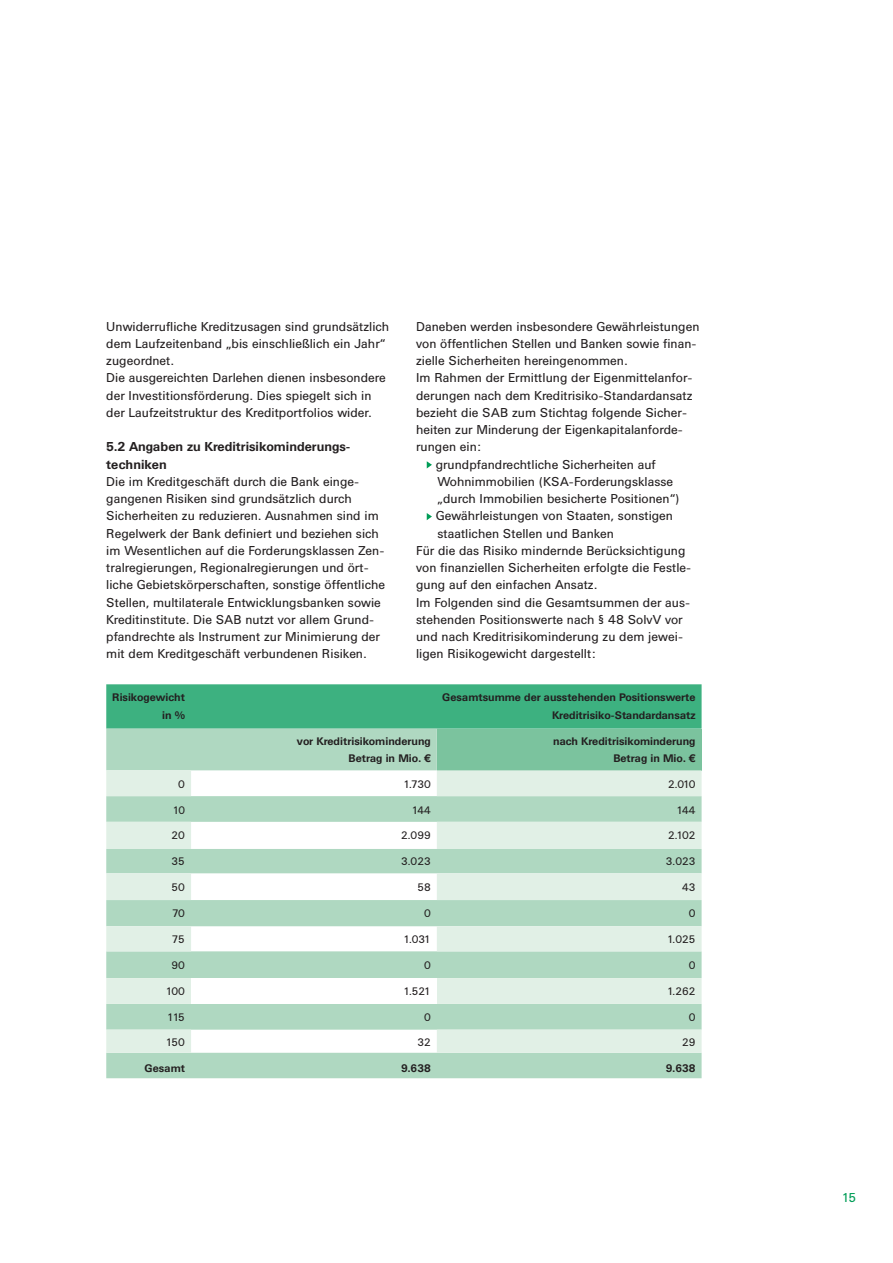
<style>
.page{position:relative;width:893px;height:1263px;background:#fff}
.page>*{position:absolute;margin:0;border:0;box-sizing:border-box;transform-origin:0 0}
.t1{font:12.75px/17.2px "Univers BQ";color:#231f20}
.t2{font:700 12.75px/17.2px "Univers BQ";color:#231f20}
.t3{font:12.75px "Univers BQ";color:#009d57}
.t4{font:700 10.8px/17.2px "Univers BQ";color:#231f20;text-align:right}
.t5{font:10.8px "Univers BQ";color:#231f20}
</style>
<div class="page">
<svg style="left:427px;top:461px;width:5px;height:8px"></svg>
<svg style="left:427px;top:513px;width:5px;height:7px"></svg>
<div style="left:106px;top:684px;width:595px;height:45px;background:#3db180"></div>
<div style="left:106px;top:729px;width:595px;height:349px;background:#afd8c1"></div>
<div style="left:437px;top:729px;width:264px;height:41px;background:#7bc39e"></div>
<svg style="left:106px;top:770px;width:595px;height:283px"></svg>
<div style="left:191px;top:978px;width:246px;height:26px;background:#fff"></div>
<p class="t1" style="left:106px;top:319px;width:285px">Unwiderrufliche Kreditzusagen sind grundsätzlich dem Laufzeitenband „bis einschließlich ein Jahr“ zugeordnet.<br>Die ausgereichten Darlehen dienen insbesondere der Investitionsförderung. Dies spiegelt sich in der Laufzeitstruktur des Kreditportfolios wider.</p>
<p class="t2" style="left:106px;top:439px;width:246px">5.2 Angaben zu Kreditrisikominderungs&shy;techniken</p>
<p class="t1" style="left:106px;top:474px;width:280px">Die im Kreditgeschäft durch die Bank einge&shy;gangenen Risiken sind grundsätzlich durch Sicherheiten zu reduzieren. Ausnahmen sind im Regelwerk der Bank definiert und beziehen sich im Wesentlichen auf die Forderungsklassen Zen&shy;tralregierungen, Regionalregierungen und ört&shy;liche Gebietskörperschaften, sonstige öffentliche Stellen, multilaterale Entwicklungsbanken sowie Kreditinstitute. Die SAB nutzt vor allem Grund&shy;pfandrechte als Instrument zur Minimierung der mit dem Kreditgeschäft verbundenen Risiken.</p>
<p class="t1" style="left:416px;top:319px;width:285px">Daneben werden insbesondere Gewährleistungen</p>
<p class="t1" style="left:416px;top:336px;width:282px">von öffentlichen Stellen und Banken sowie finan-</p>
<p class="t1" style="left:416px;top:353px;width:213px">zielle Sicherheiten hereingenommen.</p>
<p class="t1" style="left:416px;top:370px;width:278px">Im Rahmen der Ermittlung der Eigenmittelanfor-</p>
<p class="t1" style="left:416px;top:388px;width:278px">derungen nach dem Kreditrisiko-Standardansatz</p>
<p class="t1" style="left:416px;top:405px;width:272px">bezieht die SAB zum Stichtag folgende Sicher-</p>
<p class="t1" style="left:416px;top:422px;width:268px">heiten zur Minderung der Eigenkapitalanforde-</p>
<p class="t1" style="left:416px;top:439px;width:66px">rungen ein:</p>
<p class="t1" style="left:436px;top:457px;width:222px">grundpfandrechtliche Sicherheiten auf</p>
<p class="t1" style="left:437px;top:474px;width:237px">Wohnimmobilien (KSA-Forderungsklasse</p>
<p class="t1" style="left:437px;top:491px;width:243px">„durch Immobilien besicherte Positionen“)</p>
<p class="t1" style="left:436px;top:508px;width:239px">Gewährleistungen von Staaten, sonstigen</p>
<p class="t1" style="left:437px;top:526px;width:178px">staatlichen Stellen und Banken</p>
<p class="t1" style="left:416px;top:543px;width:271px">Für die das Risiko mindernde Berücksichtigung</p>
<p class="t1" style="left:416px;top:560px;width:277px">von finanziellen Sicherheiten erfolgte die Festle-</p>
<p class="t1" style="left:416px;top:577px;width:183px">gung auf den einfachen Ansatz.</p>
<p class="t1" style="left:416px;top:595px;width:276px">Im Folgenden sind die Gesamtsummen der aus-</p>
<p class="t1" style="left:416px;top:612px;width:268px">stehenden Positionswerte nach § 48 SolvV vor</p>
<p class="t1" style="left:416px;top:629px;width:268px">und nach Kreditrisikominderung zu dem jewei-</p>
<p class="t1" style="left:416px;top:646px;width:181px">ligen Risikogewicht dargestellt:</p>
<p class="t4" style="left:112px;top:690px;width:74px">Risikogewicht in %</p>
<p class="t4" style="left:442px;top:690px;width:255px">Gesamtsumme der ausstehenden Positionswerte<br>Kreditrisiko-Standardansatz</p>
<p class="t4" style="left:297px;top:733px;width:136px">vor Kreditrisikominderung<br>Betrag in Mio. €</p>
<p class="t4" style="left:553px;top:733px;width:144px">nach Kreditrisikominderung<br>Betrag in Mio. €</p>
<p class="t5" style="left:178px;top:780px;width:8px">0</p>
<p class="t5" style="left:404px;top:780px;width:29px">1.730</p>
<p class="t5" style="left:668px;top:780px;width:29px">2.010</p>
<p class="t5" style="left:173px;top:806px;width:14px">10</p>
<p class="t5" style="left:412px;top:806px;width:21px">144</p>
<p class="t5" style="left:676px;top:806px;width:21px">144</p>
<p class="t5" style="left:172px;top:832px;width:15px">20</p>
<p class="t5" style="left:401px;top:832px;width:31px">2.099</p>
<p class="t5" style="left:668px;top:832px;width:29px">2.102</p>
<p class="t5" style="left:172px;top:858px;width:15px">35</p>
<p class="t5" style="left:401px;top:858px;width:31px">3.023</p>
<p class="t5" style="left:666px;top:858px;width:31px">3.023</p>
<p class="t5" style="left:172px;top:884px;width:15px">50</p>
<p class="t5" style="left:417px;top:884px;width:15px">58</p>
<p class="t5" style="left:682px;top:884px;width:15px">43</p>
<p class="t5" style="left:172px;top:910px;width:15px">70</p>
<p class="t5" style="left:424px;top:910px;width:8px">0</p>
<p class="t5" style="left:689px;top:910px;width:8px">0</p>
<p class="t5" style="left:172px;top:936px;width:15px">75</p>
<p class="t5" style="left:403px;top:936px;width:29px">1.031</p>
<p class="t5" style="left:667px;top:936px;width:30px">1.025</p>
<p class="t5" style="left:172px;top:961px;width:15px">90</p>
<p class="t5" style="left:424px;top:961px;width:8px">0</p>
<p class="t5" style="left:689px;top:961px;width:8px">0</p>
<p class="t5" style="left:166px;top:987px;width:21px">100</p>
<p class="t5" style="left:403px;top:987px;width:29px">1.521</p>
<p class="t5" style="left:667px;top:987px;width:30px">1.262</p>
<p class="t5" style="left:167px;top:1013px;width:20px">115</p>
<p class="t5" style="left:424px;top:1013px;width:8px">0</p>
<p class="t5" style="left:689px;top:1013px;width:8px">0</p>
<p class="t5" style="left:166px;top:1039px;width:21px">150</p>
<p class="t5" style="left:417px;top:1039px;width:15px">32</p>
<p class="t5" style="left:682px;top:1039px;width:15px">29</p>
<p class="t4" style="left:145px;top:1061px;width:42px">Gesamt</p>
<p class="t4" style="left:401px;top:1061px;width:31px">9.638</p>
<p class="t4" style="left:666px;top:1061px;width:31px">9.638</p>
<p class="t3" style="left:842px;top:1193px;width:16px">15</p>
</div>
